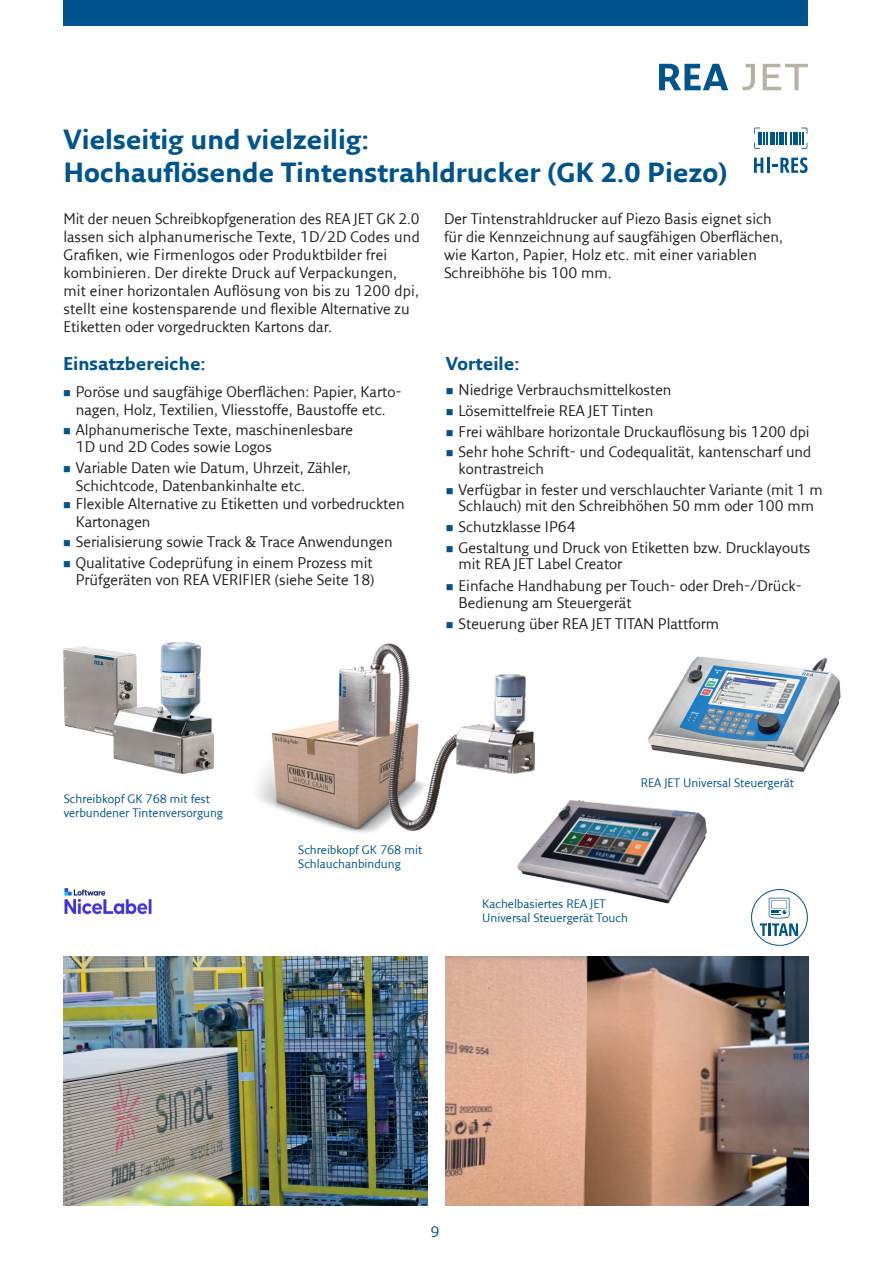
<style>
.page{position:relative;width:893px;height:1263px;background:#fff}
.page>*{position:absolute;margin:0;border:0;box-sizing:border-box;transform-origin:0 0}
.t1{font:700 27px/33px "Fresco Sans LF";color:#00548e}
.t2{font:700 18px "Fresco Sans LF";color:#00548e}
.t3{font:15px/18px "Fresco Sans LF";color:#231f20}
.t4{font:15px "Fresco Sans LF";color:#00548e}
.t5{font:12px/13.5px "Fresco Sans LF";color:#00548e}
.s1{color:#00548e}
</style>
<div class="page">
<img style="left:445px;top:957px;width:364px;height:248px">
<img style="left:64px;top:957px;width:363px;height:248px">
<svg style="left:760px;top:898px;width:38px;height:38px"></svg>
<div style="left:751px;top:889px;width:57px;height:56px;border:1px solid #00548e;border-radius:50%"></div>
<img style="left:64px;top:888px;width:88px;height:27px">
<img style="left:63px;top:642px;width:151px;height:132px">
<div style="left:64px;top:0;width:744px;height:26px;background:#00548e"></div>
<svg style="left:659px;top:64px;width:69px;height:26px"></svg>
<svg style="left:742px;top:64px;width:13px;height:26px"></svg>
<svg style="left:763px;top:64px;width:45px;height:26px"></svg>
<img style="left:260px;top:643px;width:275px;height:190px">
<svg style="left:754px;top:157px;width:54px;height:16px"></svg>
<hr style="left:793px;top:132px;width:4px;height:13px;background:#00548e">
<svg style="left:785px;top:132px;width:6px;height:13px"></svg>
<div style="left:779px;top:132px;width:5px;height:13px;background:#00548e"></div>
<svg style="left:776px;top:132px;width:2px;height:13px"></svg>
<div style="left:770px;top:132px;width:5px;height:13px;background:#00548e"></div>
<svg style="left:799px;top:128px;width:8px;height:21px"></svg>
<svg style="left:754px;top:128px;width:13px;height:21px"></svg>
<img style="left:515px;top:794px;width:192px;height:110px">
<img style="left:648px;top:656px;width:193px;height:116px">
<h1 class="t1" style="left:63px;top:122px;width:665px">Vielseitig und vielzeilig:<br>Hochauflösende Tintenstrahldrucker (GK 2.0 Piezo)</h1>
<p class="t3" style="left:63px;top:210px;width:358px">Mit der neuen Schreibkopfgeneration des REA JET GK 2.0 lassen sich alphanumerische Texte, 1D/2D Codes und Grafiken, wie Firmenlogos oder Produktbilder frei kombinieren. Der direkte Druck auf Verpackungen, mit einer horizontalen Auflösung von bis zu 1200 dpi, stellt eine kostensparende und flexible Alternative zu Etiketten oder vorgedruckten Kartons dar.</p>
<p class="t3" style="left:444px;top:210px;width:340px">Der Tintenstrahldrucker auf Piezo Basis eignet sich für die Kennzeichnung auf saugfähigen Oberflächen, wie Karton, Papier, Holz etc. mit einer variablen Schreibhöhe bis 100 mm.</p>
<p class="t2" style="left:63px;top:353px;width:144px">Einsatzbereiche:</p>
<p class="t3" style="left:63px;top:382px;width:338px;text-align:center"><span class="s1">■</span> Poröse und saugfähige Oberflächen: Papier, Karto&shy;nagen, Holz, Textilien, Vliesstoffe, Baustoffe etc.</p>
<p class="t3" style="left:76px;top:422px;width:279px;line-height:16.5px;text-indent:-13px"><span class="s1">■</span> Alphanumerische Texte, maschinenlesbare<br>1D und 2D Codes sowie Logos</p>
<p class="t3" style="left:76px;top:458px;width:277px;text-indent:-13px"><span class="s1">■</span> Variable Daten wie Datum, Uhrzeit, Zähler,<br>Schichtcode, Datenbankinhalte etc.</p>
<p class="t3" style="left:76px;top:494px;width:330px;text-indent:-13px"><span class="s1">■</span> Flexible Alternative zu Etiketten und vorbedruckten<br>Kartonagen</p>
<p class="t3" style="left:63px;top:533px;width:331px"><span class="s1">■</span> Serialisierung sowie Track &amp; Trace Anwendungen</p>
<p class="t3" style="left:63px;top:554px;width:313px;line-height:16.5px;text-align:right"><span class="s1">■</span> Qualitative Codeprüfung in einem Prozess mit<br>Prüfgeräten von REA VERIFIER (siehe Seite 18)</p>
<p class="t2" style="left:446px;top:353px;width:75px">Vorteile:</p>
<p class="t3" style="left:446px;top:381px;width:227px"><span class="s1">■</span> Niedrige Verbrauchsmittelkosten</p>
<p class="t3" style="left:446px;top:401px;width:209px"><span class="s1">■</span> Lösemittelfreie REA JET Tinten</p>
<p class="t3" style="left:446px;top:422px;width:365px"><span class="s1">■</span> Frei wählbare horizontale Druckauflösung bis 1200 dpi</p>
<p class="t3" style="left:459px;top:444px;width:354px;line-height:16.5px;text-indent:-13px"><span class="s1">■</span> Sehr hohe Schrift- und Codequalität, kantenscharf und kontrastreich</p>
<p class="t3" style="left:446px;top:481px;width:379px;line-height:16.5px;text-align:center"><span class="s1">■</span> Verfügbar in fester und verschlauchter Variante (mit 1 m<br>Schlauch) mit den Schreibhöhen 50 mm oder 100 mm</p>
<p class="t3" style="left:446px;top:517px;width:131px"><span class="s1">■</span> Schutzklasse IP64</p>
<p class="t3" style="left:459px;top:539px;width:353px;line-height:16.5px;text-indent:-13px"><span class="s1">■</span> Gestaltung und Druck von Etiketten bzw. Drucklayouts mit REA JET Label Creator</p>
<p class="t3" style="left:459px;top:576px;width:345px;line-height:17.2px;text-indent:-13px"><span class="s1">■</span> Einfache Handhabung per Touch- oder Dreh-/Drück-<br>Bedienung am Steuergerät</p>
<p class="t3" style="left:446px;top:614px;width:275px"><span class="s1">■</span> Steuerung über REA JET TITAN Plattform</p>
<p class="t5" style="left:64px;top:792px;width:161px">Schreibkopf GK 768 mit fest verbundener Tintenversorgung</p>
<p class="t5" style="left:298px;top:843px;width:125px">Schreibkopf GK 768 mit<br>Schlauchanbindung</p>
<p class="t5" style="left:641px;top:776px;width:155px">REA JET Universal Steuergerät</p>
<p class="t5" style="left:482px;top:897px;width:147px">Kachelbasiertes REA JET<br>Universal Steuergerät Touch</p>
<p class="t4" style="left:430px;top:1222px;width:10px">9</p>
</div>
